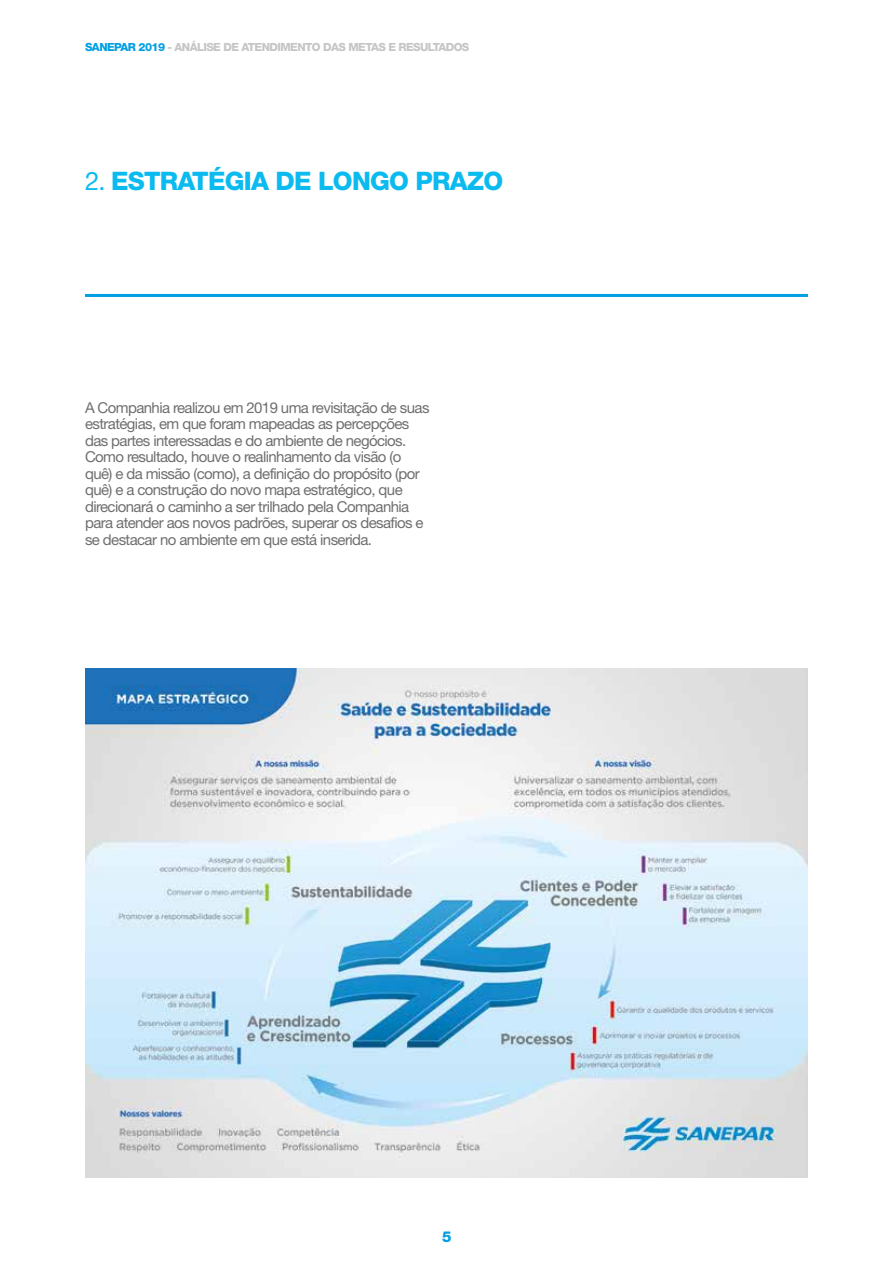
<style>
.page{position:relative;width:893px;height:1263px;background:#fff}
.page>*{position:absolute;margin:0;border:0;box-sizing:border-box;transform-origin:0 0}
.t1{font:800 25.5px "Helvetica Neue";letter-spacing:-.03em;color:#0bbbef}
.t2{font:15px/16.5px "Helvetica Neue";letter-spacing:-.04em;color:#706f6f}
.t3{font:800 15px "Helvetica Neue";color:#009fe3}
.t4{font:800 11.25px "Helvetica Neue";letter-spacing:-.05em;color:#c6c6c6}
.s1{color:#009fe3}
.s2{font-weight:400}
</style>
<div class="page">
<img style="left:85px;top:668px;width:723px;height:510px">
<hr style="left:85px;top:294px;width:723px;height:3px;background:#009fe3">
<p class="t4" style="left:85px;top:40px;width:386px"><span class="s1">SANEPAR 2019</span> - ANÁLISE DE ATENDIMENTO DAS METAS E RESULTADOS</p>
<h1 class="t1" style="left:85px;top:166px;width:420px"><span class="s2">2.</span> ESTRATÉGIA DE LONGO PRAZO</h1>
<p class="t2" style="left:85px;top:399px;width:346px">A Companhia realizou em 2019 uma revisitação de suas estratégias, em que foram mapeadas as percepções das partes interessadas e do ambiente de negócios.<br>Como resultado, houve o realinhamento da visão (o quê) e da missão (como), a definição do propósito (por quê) e a construção do novo mapa estratégico, que direcionará o caminho a ser trilhado pela Companhia para atender aos novos padrões, superar os desafios e se destacar no ambiente em que está inserida.</p>
<p class="t3" style="left:442px;top:1227px;width:11px">5</p>
</div>
